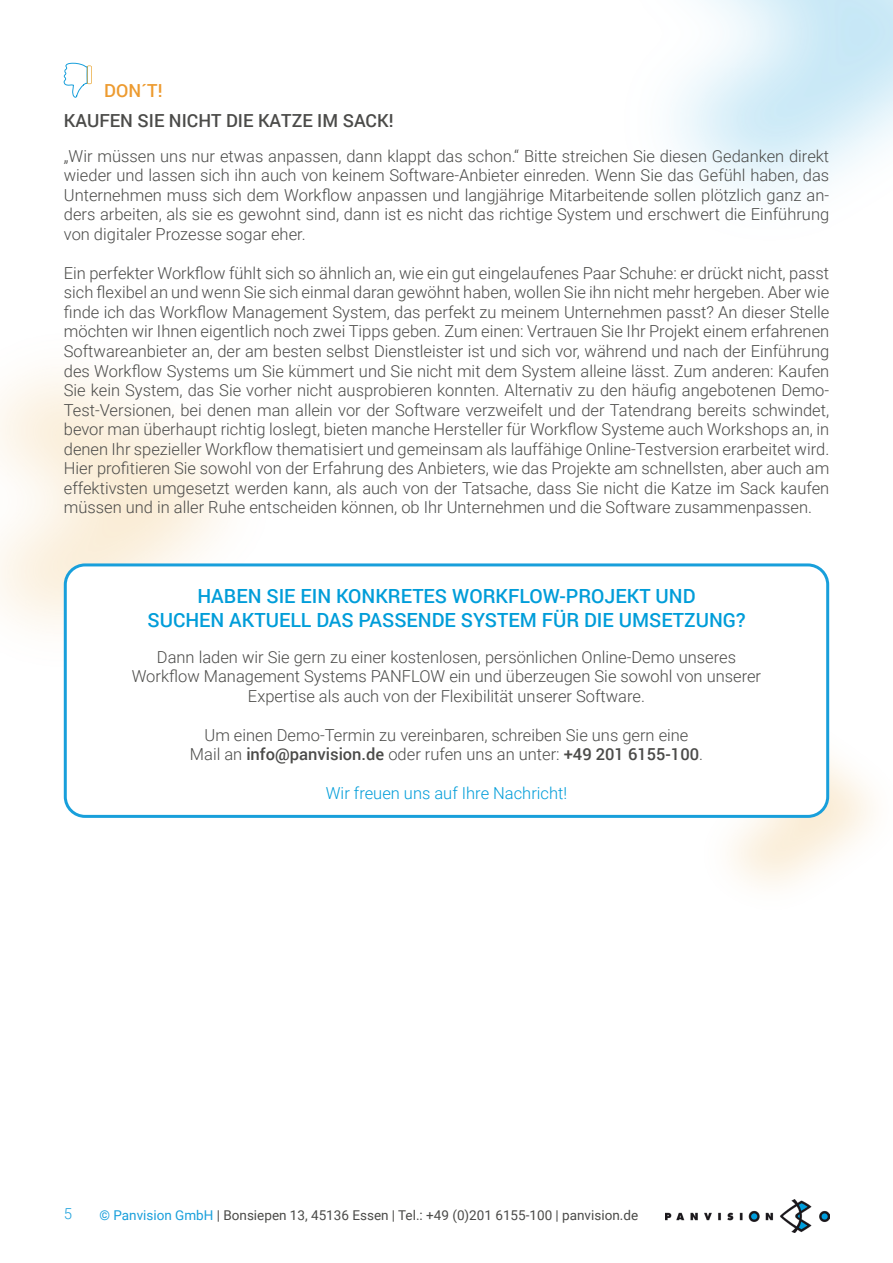
<style>
.page{position:relative;width:893px;height:1263px;background:#fff}
.page>*{position:absolute;margin:0;border:0;box-sizing:border-box;transform-origin:0 0}
.t1{font:500 19.5px/24px "Roboto";color:#009dd9;text-align:center}
.t2{font:500 18px "Roboto";color:#4b4b49}
.t3{font:500 18px "Roboto";color:#ed9b30}
.t4{font:300 16.5px/19.5px "Roboto";color:#4b4b49;text-align:center}
.t5{font:300 16.5px "Roboto";color:#009dd9}
.t6{font:300 15px "Roboto";color:#189fdb}
.t7{font:13.5px "Roboto";color:#4a4a48}
.s1{font-weight:500}
.s2{color:#189fdb}
</style>
<div class="page">
<img style="left:665px;top:1199px;width:164px;height:33px">
<img style="left:731px;top:682px;width:142px;height:205px">
<img style="left:0;top:372px;width:227px;height:334px">
<div style="left:65px;top:565px;width:763px;height:251px;background:#fff;border-radius:20px"></div>
<div style="left:64px;top:563px;width:765px;height:255px;border:3px solid #189fdb;border-radius:20px"></div>
<svg style="left:64px;top:63px;width:28px;height:35px"></svg>
<p class="t3" style="left:104px;top:78px;width:60px">DON´T!</p>
<p class="t2" style="left:64px;top:108px;width:331px">KAUFEN SIE NICHT DIE KATZE IM SACK!</p>
<p class="t4" style="left:64px;top:146px;width:767px;text-align:justify">„Wir müssen uns nur etwas anpassen, dann klappt das schon.“ Bitte streichen Sie diesen Gedanken direkt wieder und lassen sich ihn auch von keinem Software-Anbieter einreden. Wenn Sie das Gefühl haben, das Unternehmen muss sich dem Workflow anpassen und langjährige Mitarbeitende sollen plötzlich ganz an&shy;ders arbeiten, als sie es gewohnt sind, dann ist es nicht das richtige System und erschwert die Einführung von digitaler Prozesse sogar eher.</p>
<p class="t4" style="left:64px;top:263px;width:767px;text-align:justify">Ein perfekter Workflow fühlt sich so ähnlich an, wie ein gut eingelaufenes Paar Schuhe: er drückt nicht, passt sich flexibel an und wenn Sie sich einmal daran gewöhnt haben, wollen Sie ihn nicht mehr hergeben. Aber wie finde ich das Workflow Management System, das perfekt zu meinem Unternehmen passt? An dieser Stelle möchten wir Ihnen eigentlich noch zwei Tipps geben. Zum einen: Vertrauen Sie Ihr Projekt einem erfahrenen Softwareanbieter an, der am besten selbst Dienstleister ist und sich vor, während und nach der Einführung des Workflow Systems um Sie kümmert und Sie nicht mit dem System alleine lässt. Zum anderen: Kaufen Sie kein System, das Sie vorher nicht ausprobieren konnten. Alternativ zu den häufig angebotenen Demo-Test-Versionen, bei denen man allein vor der Software verzweifelt und der Tatendrang bereits schwindet, bevor man überhaupt richtig loslegt, bieten manche Hersteller für Workflow Systeme auch Workshops an, in denen Ihr spezieller Workflow thematisiert und gemeinsam als lauffähige Online-Testversion erarbeitet wird.<br>Hier profitieren Sie sowohl von der Erfahrung des Anbieters, wie das Projekte am schnellsten, aber auch am effektivsten umgesetzt werden kann, als auch von der Tatsache, dass Sie nicht die Katze im Sack kaufen müssen und in aller Ruhe entscheiden können, ob Ihr Unternehmen und die Software zusammenpassen.</p>
<p class="t1" style="left:147px;top:583px;width:600px">HABEN SIE EIN KONKRETES WORKFLOW-PROJEKT UND<br>SUCHEN AKTUELL DAS PASSENDE SYSTEM FÜR DIE UMSETZUNG?</p>
<p class="t4" style="left:132px;top:646px;width:631px">Dann laden wir Sie gern zu einer kostenlosen, persönlichen Online-Demo unseres<br>Workflow Management Systems PANFLOW ein und überzeugen Sie sowohl von unserer<br>Expertise als auch von der Flexibilität unserer Software.</p>
<p class="t4" style="left:190px;top:724px;width:515px">Um einen Demo-Termin zu vereinbaren, schreiben Sie uns gern eine<br>Mail an <span class="s1">info@panvision.de</span> oder rufen uns an unter: <span class="s1">+49 201 6155-100</span>.</p>
<p class="t5" style="left:326px;top:782px;width:243px">Wir freuen uns auf Ihre Nachricht!</p>
<p class="t6" style="left:64px;top:1203px;width:10px">5</p>
<p class="t7" style="left:100px;top:1206px;width:540px"><span class="s2">© Panvision GmbH</span> | Bonsiepen 13, 45136 Essen | Tel.: +49 (0)201 6155-100 | panvision.de</p>
</div>
